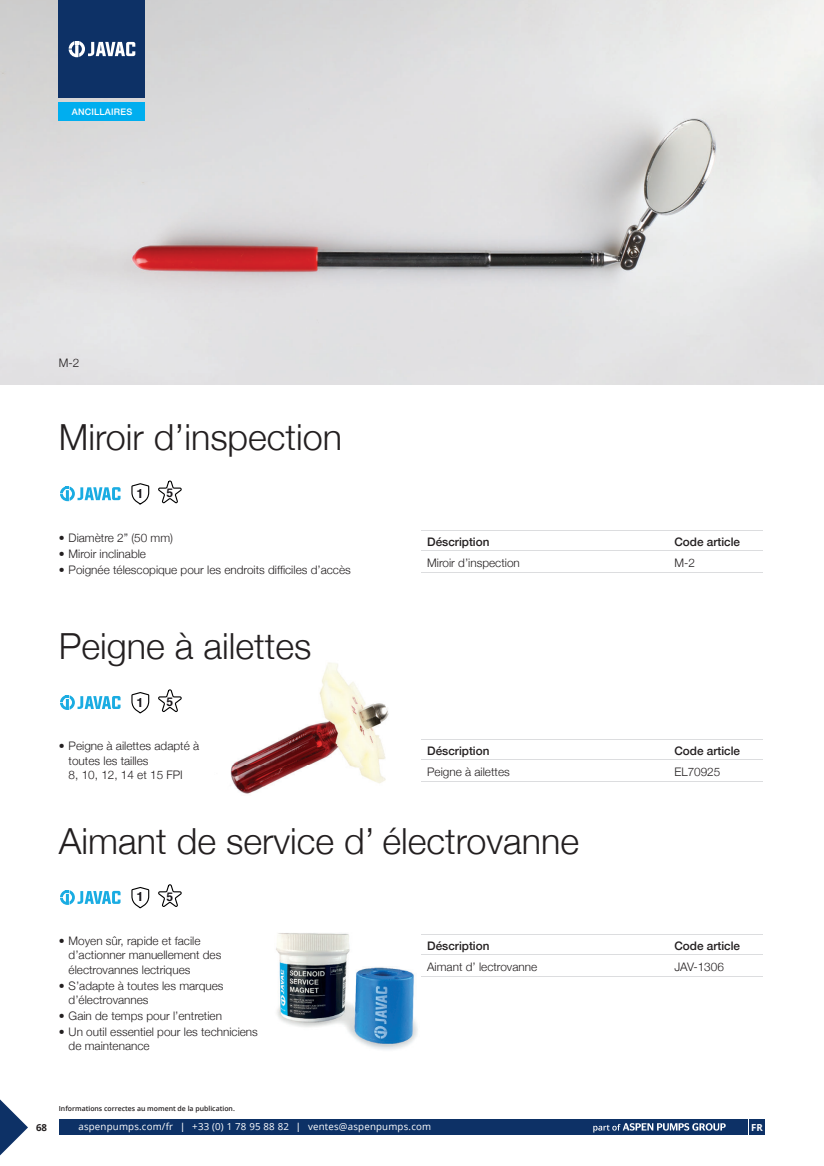
<style>
.page{position:relative;width:824px;height:1166px;background:#fff}
.page>*{position:absolute;margin:0;border:0;box-sizing:border-box;transform-origin:0 0}
.t1{font:300 35.88px "Helvetica Neue";color:#231f20}
.t2{font:700 12.78px "Helvetica";color:#171419}
.t3{font:700 12.08px "Helvetica";color:#171419}
.t4{font:300 11.72px/14.2px "Helvetica Neue";color:#231f20}
.t5{font:500 11.72px "Helvetica Neue";color:#231f20}
.t6{font:9.62px "Open Sans";letter-spacing:.02em;color:#fff}
.t7{font:700 9.62px "Open Sans";color:#231f20}
.t8{font:700 9.62px "Open Sans";color:#fff}
.t9{font:500 8.92px "Helvetica Neue";letter-spacing:.025em;color:#fff}
.t10{font:600 7px "Open Sans";color:#231f20}
.s1{font-size:12.08px}
</style>
<div class="page">
<hr style="left:421px;top:550px;width:341px;height:1px;background:#dcdddf">
<hr style="left:421px;top:572px;width:341px;height:1px;background:#dcdddf">
<hr style="left:421px;top:530px;width:341px;height:1px;background:#dcdddf">
<img style="left:0;top:0;width:823px;height:384px">
<svg style="left:131px;top:483px;width:18px;height:21px"></svg>
<svg style="left:158px;top:480px;width:24px;height:23px"></svg>
<svg style="left:60px;top:486px;width:60px;height:15px"></svg>
<img style="left:230px;top:662px;width:159px;height:132px">
<hr style="left:421px;top:759px;width:341px;height:1px;background:#dcdddf">
<hr style="left:421px;top:781px;width:341px;height:1px;background:#dcdddf">
<hr style="left:421px;top:739px;width:341px;height:1px;background:#dcdddf">
<svg style="left:131px;top:692px;width:18px;height:21px"></svg>
<svg style="left:158px;top:689px;width:24px;height:23px"></svg>
<svg style="left:60px;top:695px;width:60px;height:15px"></svg>
<img style="left:276px;top:933px;width:142px;height:117px">
<hr style="left:421px;top:954px;width:341px;height:1px;background:#dcdddf">
<hr style="left:421px;top:976px;width:341px;height:1px;background:#dcdddf">
<hr style="left:421px;top:934px;width:341px;height:1px;background:#dcdddf">
<svg style="left:131px;top:887px;width:18px;height:21px"></svg>
<svg style="left:158px;top:884px;width:24px;height:23px"></svg>
<svg style="left:60px;top:890px;width:60px;height:15px"></svg>
<div style="left:59px;top:0;width:86px;height:98px;background:#0d3166"></div>
<svg style="left:69px;top:41px;width:66px;height:16px"></svg>
<div style="left:59px;top:102px;width:86px;height:19px;background:#00aeef"></div>
<div style="left:59px;top:1119px;width:688px;height:16px;background:#0d3166"></div>
<div style="left:749px;top:1119px;width:15px;height:16px;background:#0d3166"></div>
<svg style="left:593px;top:1123px;width:132px;height:9px"></svg>
<svg style="left:0;top:1099px;width:28px;height:57px"></svg>
<p class="t9" style="left:72px;top:106px;width:62px">ANCILLAIRES</p>
<p class="t4" style="left:59px;top:355px;width:22px">M-2</p>
<h1 class="t1" style="left:59px;top:416px;width:285px">Miroir d’inspection</h1>
<p class="t2" style="left:136px;top:488px;width:9px">1</p>
<p class="t3" style="left:166px;top:488px;width:8px">5</p>
<p class="t4" style="left:59px;top:530px;width:116px">• Diamètre 2” (50 mm)</p>
<p class="t4" style="left:59px;top:546px;width:89px">• Miroir inclinable</p>
<p class="t4" style="left:59px;top:562px;width:293px">• Poignée télescopique pour les endroits difficiles d’accès</p>
<h1 class="t1" style="left:59px;top:624px;width:254px">Peigne à ailettes</h1>
<p class="t2" style="left:136px;top:697px;width:9px">1</p>
<p class="t3" style="left:166px;top:697px;width:8px">5</p>
<p class="t5" style="left:427px;top:535px;width:64px">Déscription</p>
<p class="t5" style="left:674px;top:535px;width:67px">Code article</p>
<p class="t4" style="left:427px;top:556px;width:94px">Miroir d’inspection</p>
<p class="t4" style="left:674px;top:556px;width:22px">M-2</p>
<p class="t4" style="left:69px;top:739px;width:132px;text-indent:-10px">• Peigne à ailettes adapté à toutes les tailles<br>8, 10, 12, 14 et 15 FPI</p>
<p class="t5" style="left:427px;top:744px;width:64px">Déscription</p>
<p class="t5" style="left:674px;top:744px;width:67px">Code article</p>
<p class="t4" style="left:427px;top:764px;width:84px">Peigne à ailettes</p>
<p class="t4" style="left:674px;top:764px;width:47px">EL70925</p>
<h1 class="t1" style="left:59px;top:819px;width:521px">Aimant de service d’ électrovanne</h1>
<p class="t2" style="left:136px;top:891px;width:9px">1</p>
<p class="t3" style="left:166px;top:891px;width:8px">5</p>
<p class="t4" style="left:69px;top:934px;width:154px;text-indent:-10px">• Moyen sûr, rapide et facile d’actionner manuellement des électrovannes lectriques</p>
<p class="t4" style="left:69px;top:978px;width:156px;text-indent:-10px">• S’adapte à toutes les marques d’électrovannes</p>
<p class="t4" style="left:59px;top:1008px;width:165px">• Gain de temps pour l’entretien</p>
<p class="t4" style="left:69px;top:1024px;width:191px;text-indent:-10px">• Un outil essentiel pour les techniciens de maintenance</p>
<p class="t5" style="left:427px;top:938px;width:64px">Déscription</p>
<p class="t5" style="left:674px;top:938px;width:67px">Code article</p>
<p class="t4" style="left:427px;top:959px;width:111px">Aimant d’ lectrovanne</p>
<p class="t4" style="left:674px;top:959px;width:51px">JAV-1306</p>
<p class="t10" style="left:59px;top:1103px;width:177px">Informations correctes au moment de la publication.</p>
<p class="t6" style="left:78px;top:1120px;width:223px">aspenpumps.com/fr <span class="s1">l</span> +33 (0) 1 78 95 88 82 <span class="s1">l</span></p>
<p class="t7" style="left:36px;top:1120px;width:13px">68</p>
<p class="t6" style="left:308px;top:1120px;width:125px">ventes@aspenpumps.com</p>
<p class="t8" style="left:750px;top:1120px;width:13px">FR</p>
</div>
